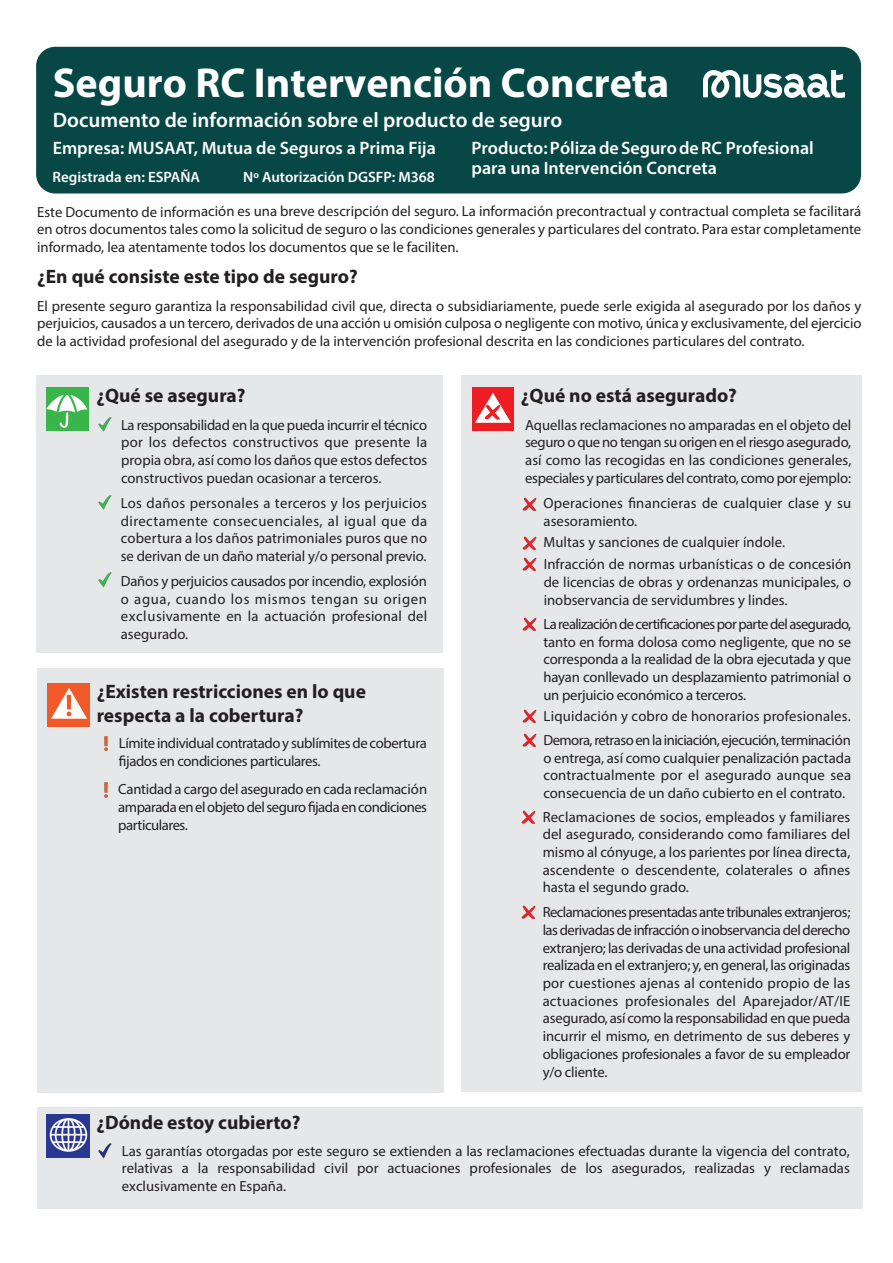
<style>
.page{position:relative;width:893px;height:1263px;background:#fff}
.page>*{position:absolute;margin:0;border:0;box-sizing:border-box;transform-origin:0 0}
.t1{font:700 42px "Myriad Pro";color:#fff}
.t2{font:600 21px "Myriad Pro";color:#fff}
.t3{font:700 19.5px/24px "Myriad Pro";color:#231f20}
.t4{font:600 18px/20px "Myriad Pro";color:#fff}
.t5{font:600 15px "Myriad Pro";color:#fff}
.t6{font:14.7px/17.7px "Myriad Pro";color:#231f20;text-align:justify}
.t7{font:14.7px/17.7px "Myriad Pro";letter-spacing:-.025em;color:#231f20}
</style>
<div class="page">
<div style="left:36px;top:47px;width:825px;height:146px;background:#074846;border-radius:19px"></div>
<div style="left:37px;top:668px;width:407px;height:424px;background:#e6e7e9"></div>
<div style="left:461px;top:375px;width:400px;height:717px;background:#e6e7e9"></div>
<div style="left:36px;top:375px;width:406px;height:278px;background:#e6e7e9"></div>
<img style="left:46px;top:387px;width:42px;height:44px">
<img style="left:472px;top:387px;width:42px;height:44px">
<img style="left:48px;top:683px;width:42px;height:43px">
<img style="left:522px;top:497px;width:15px;height:14px">
<img style="left:522px;top:536px;width:15px;height:14px">
<img style="left:98px;top:417px;width:14px;height:15px">
<img style="left:98px;top:495px;width:14px;height:15px">
<img style="left:522px;top:557px;width:15px;height:14px">
<img style="left:522px;top:617px;width:15px;height:14px">
<img style="left:104px;top:736px;width:3px;height:14px">
<img style="left:522px;top:709px;width:15px;height:14px">
<img style="left:522px;top:733px;width:15px;height:14px">
<img style="left:521px;top:810px;width:15px;height:14px">
<img style="left:521px;top:905px;width:15px;height:14px">
<img style="left:98px;top:572px;width:14px;height:16px">
<img style="left:104px;top:783px;width:3px;height:14px">
<div style="left:37px;top:1107px;width:826px;height:101px;background:#e6e7e9"></div>
<img style="left:46px;top:1114px;width:44px;height:43px">
<img style="left:98px;top:1143px;width:14px;height:16px">
<img style="left:703px;top:71px;width:141px;height:26px">
<h1 class="t1" style="left:53px;top:67px;width:618px">Seguro RC Intervención Concreta</h1>
<h2 class="t2" style="left:53px;top:112px;width:511px">Documento de información sobre el producto de seguro</h2>
<p class="t4" style="left:53px;top:140px;width:385px">Empresa: MUSAAT, Mutua de Seguros a Prima Fija</p>
<p class="t4" style="left:471px;top:140px;width:344px">Producto: Póliza de Seguro de RC Profesional para una Intervención Concreta</p>
<p class="t5" style="left:53px;top:171px;width:149px">Registrada en: ESPAÑA</p>
<p class="t5" style="left:243px;top:171px;width:193px">Nº Autorización DGSFP: M368</p>
<p class="t6" style="left:37px;top:204px;width:826px">Este Documento de información es una breve descripción del seguro. La información precontractual y contractual completa se facilitará en otros documentos tales como la solicitud de seguro o las condiciones generales y particulares del contrato. Para estar completamente informado, lea atentamente todos los documentos que se le faciliten.</p>
<h3 class="t3" style="left:37px;top:266px;width:322px">¿En qué consiste este tipo de seguro?</h3>
<p class="t6" style="left:37px;top:298px;width:826px">El presente seguro garantiza la responsabilidad civil que, directa o subsidiariamente, puede serle exigida al asegurado por los daños y perjuicios, causados a un tercero, derivados de una acción u omisión culposa o negligente con motivo, única y exclusivamente, del ejercicio de la actividad profesional del asegurado y de la intervención profesional descrita en las condiciones particulares del contrato.</p>
<h3 class="t3" style="left:96px;top:385px;width:151px">¿Qué se asegura?</h3>
<h3 class="t3" style="left:521px;top:385px;width:218px">¿Qué no está asegurado?</h3>
<p class="t6" style="left:121px;top:417px;width:308px">La responsabilidad en la que pueda incurrir el técnico por los defectos constructivos que presente la propia obra, así como los daños que estos defectos constructivos puedan ocasionar a terceros.</p>
<p class="t6" style="left:121px;top:495px;width:308px">Los daños personales a terceros y los perjuicios directamente consecuenciales, al igual que da cobertura a los daños patrimoniales puros que no se derivan de un daño material y/o personal previo.</p>
<p class="t6" style="left:121px;top:573px;width:308px">Daños y perjuicios causados por incendio, explosión o agua, cuando los mismos tengan su origen exclusivamente en la actuación profesional del asegurado.</p>
<h3 class="t3" style="left:97px;top:681px;width:271px">¿Existen restricciones en lo que respecta a la cobertura?</h3>
<p class="t7" style="left:119px;top:736px;width:309px">Límite individual contratado y sublímites de cobertura fijados en condiciones particulares.</p>
<p class="t6" style="left:118px;top:782px;width:310px">Cantidad a cargo del asegurado en cada reclamación amparada en el objeto del seguro fijada en condiciones particulares.</p>
<h3 class="t3" style="left:96px;top:1112px;width:206px">¿Dónde estoy cubierto?</h3>
<p class="t6" style="left:525px;top:417px;width:328px">Aquellas reclamaciones no amparadas en el objeto del seguro o que no tengan su origen en el riesgo asegurado, así como las recogidas en las condiciones generales, especiales y particulares del contrato, como por ejemplo:</p>
<p class="t6" style="left:543px;top:496px;width:309px">Operaciones financieras de cualquier clase y su asesoramiento.</p>
<p class="t6" style="left:543px;top:535px;width:243px">Multas y sanciones de cualquier índole.</p>
<p class="t6" style="left:544px;top:557px;width:309px">Infracción de normas urbanísticas o de concesión de licencias de obras y ordenanzas municipales, o inobservancia de servidumbres y lindes.</p>
<p class="t6" style="left:543px;top:616px;width:309px">La realización de certificaciones por parte del asegurado, tanto en forma dolosa como negligente, que no se corresponda a la realidad de la obra ejecutada y que hayan conllevado un desplazamiento patrimonial o un perjuicio económico a terceros.</p>
<p class="t6" style="left:543px;top:706px;width:309px;line-height:23.7px">Liquidación y cobro de honorarios profesionales.<br>Demora, retraso en la iniciación, ejecución, terminación</p>
<p class="t6" style="left:543px;top:750px;width:309px">o entrega, así como cualquier penalización pactada contractualmente por el asegurado aunque sea consecuencia de un daño cubierto en el contrato.</p>
<p class="t6" style="left:543px;top:809px;width:309px">Reclamaciones de socios, empleados y familiares del asegurado, considerando como familiares del mismo al cónyuge, a los parientes por línea directa, ascendente o descendente, colaterales o afines hasta el segundo grado.</p>
<p class="t6" style="left:543px;top:905px;width:309px">Reclamaciones presentadas ante tribunales extranjeros; las derivadas de infracción o inobservancia del derecho extranjero; las derivadas de una actividad profesional realizada en el extranjero; y, en general, las originadas por cuestiones ajenas al contenido propio de las actuaciones profesionales del Aparejador/AT/IE asegurado, así como la responsabilidad en que pueda incurrir el mismo, en detrimento de sus deberes y obligaciones profesionales a favor de su empleador y/o cliente.</p>
<p class="t6" style="left:122px;top:1143px;width:729px">Las garantías otorgadas por este seguro se extienden a las reclamaciones efectuadas durante la vigencia del contrato, relativas a la responsabilidad civil por actuaciones profesionales de los asegurados, realizadas y reclamadas exclusivamente en España.</p>
</div>
